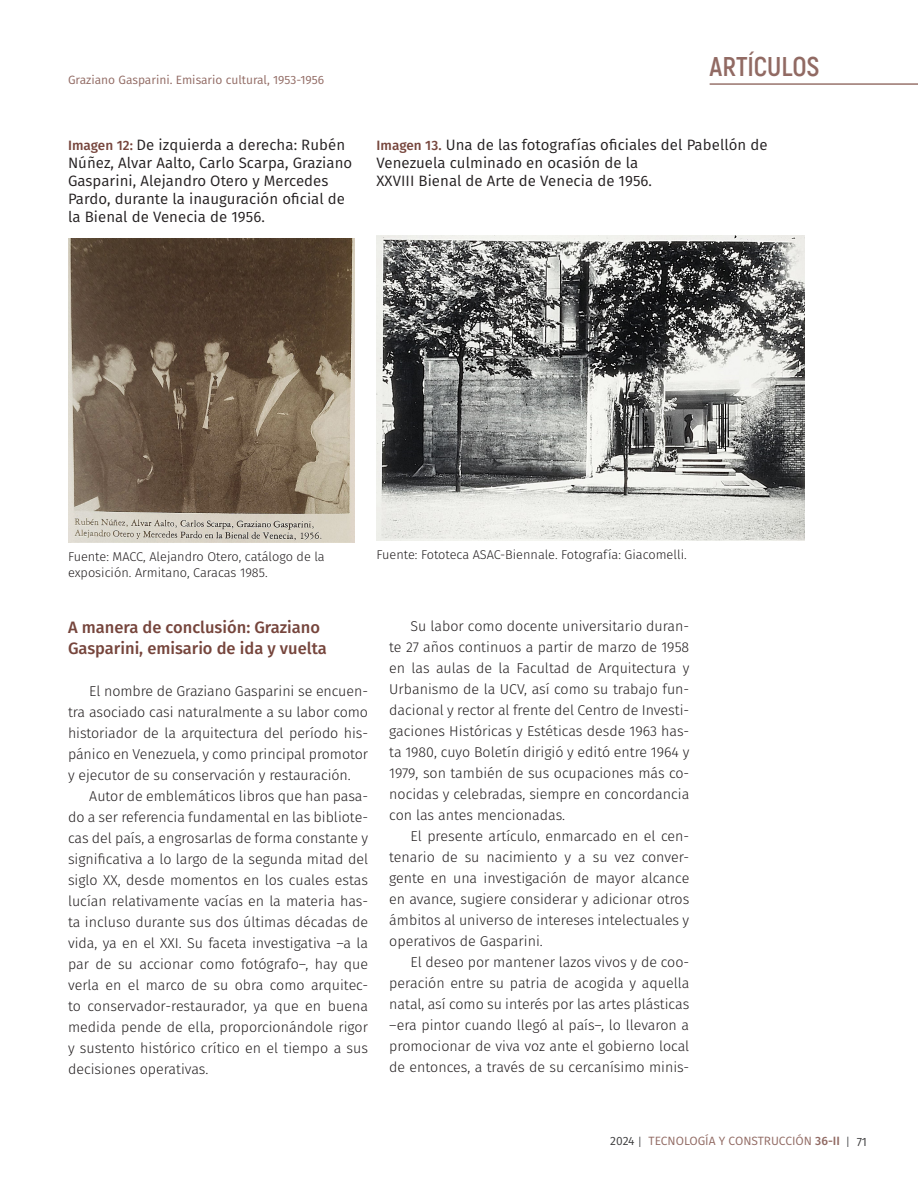
<style>
.page{position:relative;width:918px;height:1188px;background:#fff}
.page>*{position:absolute;margin:0;border:0;box-sizing:border-box;transform-origin:0 0}
.t1{font:700 27px "Akrobat";color:#916a63}
.TITULO_1{font:500 16.5px/21px "Fira Sans";color:#76453c}
.Figuras{font:15px/18px "Fira Sans";letter-spacing:.005em;color:#231f20}
.mancha{font:300 14.25px/21px "Fira Sans";color:#231f20;text-align:justify}
.Fuentes{font:300 12.75px/15.3px "Fira Sans";color:#231f20}
.t2{font:12px "Fira Sans";color:#916a63}
.s1{font-weight:500;font-size:13.5px;color:#76453c}
.s2{color:#3e3e3f}
.s3{font-weight:300;font-size:15px;color:#57585a}
.s4{font-weight:500}
</style>
<div class="page">
<hr style="left:710px;top:83px;width:208px;height:2px;background:#76453c">
<img style="left:68px;top:238px;width:286px;height:305px">
<img style="left:377px;top:235px;width:428px;height:306px">
<p class="t2" style="left:68px;top:71px;width:258px">Graziano Gasparini. Emisario cultural, 1953-1956</p>
<p class="Figuras" style="left:68px;top:136px;width:286px"><span class="s1">Imagen 12:</span> De izquierda a derecha: Rubén Núñez, Alvar Aalto, Carlo Scarpa, Graziano Gasparini, Alejandro Otero y Mercedes Pardo, durante la inauguración oficial de la Bienal de Venecia de 1956.</p>
<h1 class="t1" style="left:710px;top:50px;width:111px">ARTÍCULOS</h1>
<p class="Figuras" style="left:377px;top:136px;width:393px"><span class="s1">Imagen 13.</span> Una de las fotografías oficiales del Pabellón de<br>Venezuela culminado en ocasión de la</p>
<p class="Figuras" style="left:377px;top:172px;width:277px">XXVIII Bienal de Arte de Venecia de 1956.</p>
<p class="Fuentes" style="left:68px;top:549px;width:258px">Fuente: MACC, Alejandro Otero, catálogo de la exposición. Armitano, Caracas 1985.</p>
<p class="Fuentes" style="left:377px;top:547px;width:312px">Fuente: Fototeca ASAC-Biennale. Fotografía: Giacomelli.</p>
<p class="TITULO_1" style="left:68px;top:616px;width:260px">A manera de conclusión: Graziano<br>Gasparini, emisario de ida y vuelta</p>
<p class="mancha" style="left:68px;top:680px;width:302px;text-indent:21px">El nombre de Graziano Gasparini se encuen&shy;tra asociado casi naturalmente a su labor como historiador de la arquitectura del período his&shy;pánico en Venezuela, y como principal promotor y ejecutor de su conservación y restauración.</p>
<p class="mancha" style="left:68px;top:785px;width:302px;text-indent:21px">Autor de emblemáticos libros que han pasa&shy;do a ser referencia fundamental en las bibliote&shy;cas del país, a engrosarlas de forma constante y significativa a lo largo de la segunda mitad del siglo XX, desde momentos en los cuales estas lucían relativamente vacías en la materia has&shy;ta incluso durante sus dos últimas décadas de vida, ya en el XXI. Su faceta investigativa –a la par de su accionar como fotógrafo–, hay que verla en el marco de su obra como arquitec&shy;to conservador-restaurador, ya que en buena medida pende de ella, proporcionándole rigor y sustento histórico crítico en el tiempo a sus decisiones operativas.</p>
<p class="mancha" style="left:389px;top:615px;width:302px;text-indent:21px">Su labor como docente universitario duran&shy;te 27 años continuos a partir de marzo de 1958 en las aulas de la Facultad de Arquitectura y Urbanismo de la UCV, así como su trabajo fun&shy;dacional y rector al frente del Centro de Investi&shy;gaciones Históricas y Estéticas desde 1963 has&shy;ta 1980, cuyo Boletín dirigió y editó entre 1964 y 1979, son también de sus ocupaciones más co&shy;nocidas y celebradas, siempre en concordancia con las antes mencionadas.</p>
<p class="mancha" style="left:389px;top:825px;width:302px;text-indent:21px">El presente artículo, enmarcado en el cen&shy;tenario de su nacimiento y a su vez conver&shy;gente en una investigación de mayor alcance en avance, sugiere considerar y adicionar otros ámbitos al universo de intereses intelectuales y operativos de Gasparini.</p>
<p class="mancha" style="left:389px;top:951px;width:302px;text-indent:21px">El deseo por mantener lazos vivos y de coo&shy;peración entre su patria de acogida y aquella natal, así como su interés por las artes plásticas –era pintor cuando llegó al país–, lo llevaron a promocionar de viva voz ante el gobierno local de entonces, a través de su cercanísimo minis-</p>
<p class="t2" style="left:610px;top:1132px;width:258px"><span class="s2">2024</span> <span class="s3">I</span> TECNOLOGÍA Y CONSTRUCCIÓN <span class="s4">36-II</span> <span class="s3">I</span> <span class="s2">71</span></p>
</div>
